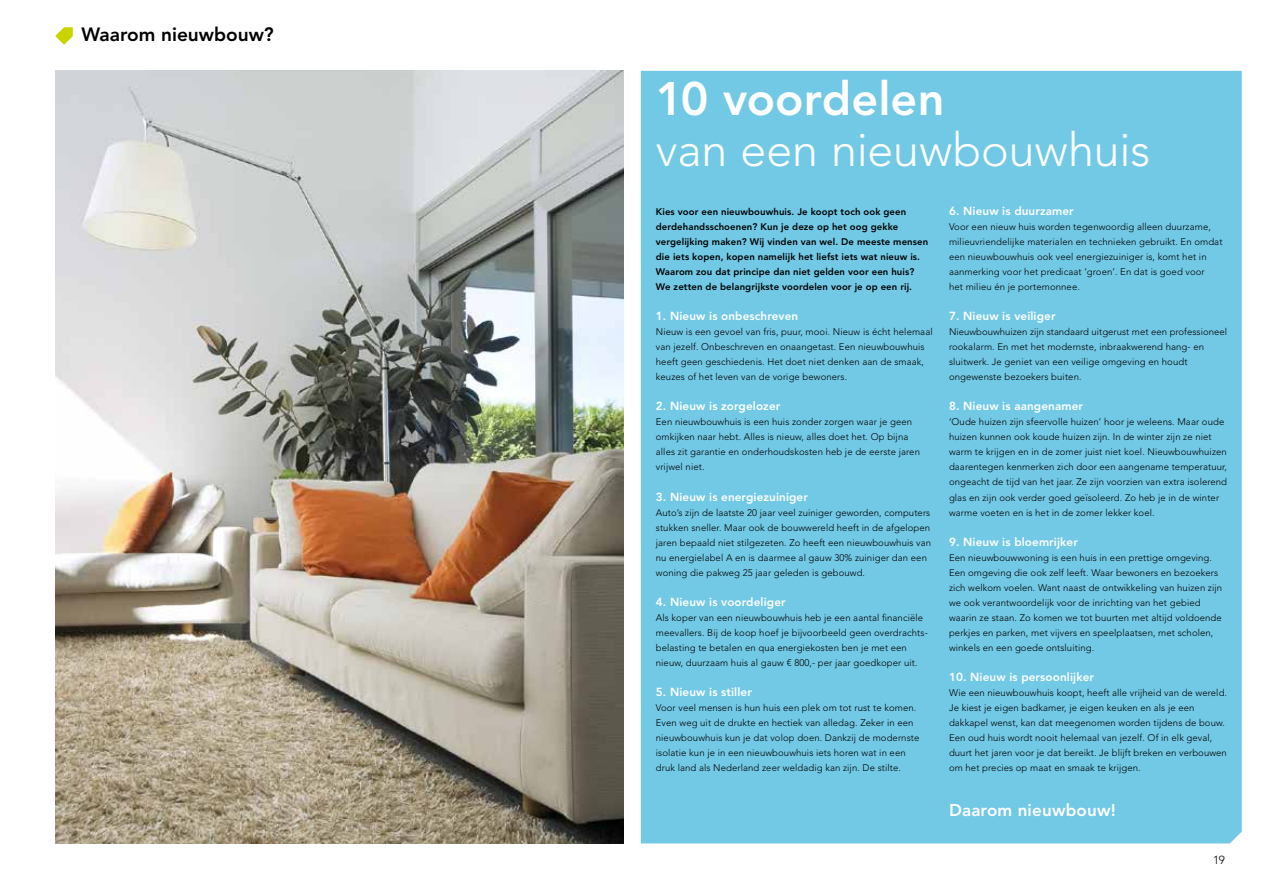
<style>
.page{position:relative;width:1263px;height:893px;background:#fff}
.page>*{position:absolute;margin:0;border:0;box-sizing:border-box;transform-origin:0 0}
.t1{font:300 46.65px "Avenir LT Std";color:#fff}
.t2{font:800 46.65px "Avenir LT Std";color:#fff}
.t3{font:800 19.05px "Avenir LT Std";color:#000}
.t4{font:800 16.95px "Avenir LT Std";letter-spacing:.01em;color:#fff}
.t5{font:800 11.7px "Avenir LT Std";letter-spacing:.01em;color:#fff}
.t6{font:300 11.7px "Avenir LT Std";color:#000}
.t7{font:300 9.6px/15px "Avenir LT Std";letter-spacing:.01em;color:#000}
.t8{font:800 9.6px/15px "Avenir LT Std";letter-spacing:.01em;color:#000}
</style>
<div class="page">
<div style="left:641px;top:71px;width:601px;height:772px;background:#72c9e5"></div>
<img style="left:55px;top:71px;width:569px;height:772px">
<svg style="left:55px;top:27px;width:18px;height:18px"></svg>
<h2 class="t3" style="left:82px;top:23px;width:194px">Waarom nieuwbouw?</h2>
<h1 class="t2" style="left:656px;top:71px;width:290px">10 voordelen</h1>
<h1 class="t1" style="left:656px;top:122px;width:496px">van een nieuwbouwhuis</h1>
<p class="t8" style="left:656px;top:204px;width:274px">Kies voor een nieuwbouwhuis. Je koopt toch ook geen derdehandsschoenen? Kun je deze op het oog gekke vergelijking maken? Wij vinden van wel. De meeste mensen die iets kopen, kopen namelijk het liefst iets wat nieuw is.<br>Waarom zou dat principe dan niet gelden voor een huis?<br>We zetten de belangrijkste voordelen voor je op een rij.</p>
<p class="t5" style="left:656px;top:309px;width:144px">1. Nieuw is onbeschreven</p>
<p class="t7" style="left:656px;top:324px;width:278px">Nieuw is een gevoel van fris, puur, mooi. Nieuw is écht helemaal van jezelf. Onbeschreven en onaangetast. Een nieuwbouwhuis heeft geen geschiedenis. Het doet niet denken aan de smaak, keuzes of het leven van de vorige bewoners.</p>
<p class="t5" style="left:656px;top:399px;width:126px">2. Nieuw is zorgelozer</p>
<p class="t7" style="left:656px;top:415px;width:266px">Een nieuwbouwhuis is een huis zonder zorgen waar je geen omkijken naar hebt. Alles is nieuw, alles doet het. Op bijna alles zit garantie en onderhoudskosten heb je de eerste jaren vrijwel niet.</p>
<p class="t5" style="left:656px;top:489px;width:154px">3. Nieuw is energiezuiniger</p>
<p class="t7" style="left:656px;top:505px;width:277px">Auto’s zijn de laatste 20 jaar veel zuiniger geworden, computers stukken sneller. Maar ook de bouwwereld heeft in de afgelopen jaren bepaald niet stilgezeten. Zo heeft een nieuwbouwhuis van nu energielabel A en is daarmee al gauw 30% zuiniger dan een woning die pakweg 25 jaar geleden is gebouwd.</p>
<p class="t5" style="left:656px;top:595px;width:131px">4. Nieuw is voordeliger</p>
<p class="t7" style="left:656px;top:610px;width:273px">Als koper van een nieuwbouwhuis heb je een aantal financiële meevallers. Bij de koop hoef je bijvoorbeeld geen overdrachts&shy;belasting te betalen en qua energiekosten ben je met een nieuw, duurzaam huis al gauw € 800,- per jaar goedkoper uit.</p>
<p class="t5" style="left:656px;top:685px;width:98px">5. Nieuw is stiller</p>
<p class="t7" style="left:656px;top:700px;width:265px">Voor veel mensen is hun huis een plek om tot rust te komen.<br>Even weg uit de drukte en hectiek van alledag. Zeker in een nieuwbouwhuis kun je dat volop doen. Dankzij de modernste isolatie kun je in een nieuwbouwhuis iets horen wat in een druk land als Nederland zeer weldadig kan zijn. De stilte.</p>
<p class="t5" style="left:949px;top:204px;width:126px">6. Nieuw is duurzamer</p>
<p class="t7" style="left:949px;top:219px;width:275px">Voor een nieuw huis worden tegenwoordig alleen duurzame, milieuvriendelijke materialen en technieken gebruikt. En omdat een nieuwbouwhuis ook veel energiezuiniger is, komt het in aanmerking voor het predicaat ‘groen’. En dat is goed voor<br>het milieu én je portemonnee.</p>
<p class="t5" style="left:949px;top:309px;width:108px">7. Nieuw is veiliger</p>
<p class="t7" style="left:949px;top:324px;width:279px">Nieuwbouwhuizen zijn standaard uitgerust met een professioneel rookalarm. En met het modernste, inbraakwerend hang- en sluitwerk. Je geniet van een veilige omgeving en houdt ongewenste bezoekers buiten.</p>
<p class="t5" style="left:949px;top:399px;width:135px">8. Nieuw is aangenamer</p>
<p class="t7" style="left:949px;top:415px;width:280px">‘Oude huizen zijn sfeervolle huizen’ hoor je weleens. Maar oude huizen kunnen ook koude huizen zijn. In de winter zijn ze niet warm te krijgen en in de zomer juist niet koel. Nieuwbouwhuizen daarentegen kenmerken zich door een aangename temperatuur, ongeacht de tijd van het jaar. Ze zijn voorzien van extra isolerend glas en zijn ook verder goed geïsoleerd. Zo heb je in de winter warme voeten en is het in de zomer lekker koel.</p>
<p class="t5" style="left:949px;top:535px;width:130px">9. Nieuw is bloemrijker</p>
<p class="t7" style="left:949px;top:550px;width:275px">Een nieuwbouwwoning is een huis in een prettige omgeving.<br>Een omgeving die ook zelf leeft. Waar bewoners en bezoekers zich welkom voelen. Want naast de ontwikkeling van huizen zijn we ook verantwoordelijk voor de inrichting van het gebied waarin ze staan. Zo komen we tot buurten met altijd voldoende perkjes en parken, met vijvers en speelplaatsen, met scholen, winkels en een goede ontsluiting.</p>
<p class="t5" style="left:949px;top:670px;width:147px">10. Nieuw is persoonlijker</p>
<p class="t7" style="left:949px;top:685px;width:280px">Wie een nieuwbouwhuis koopt, heeft alle vrijheid van de wereld.<br>Je kiest je eigen badkamer, je eigen keuken en als je een dakkapel wenst, kan dat meegenomen worden tijdens de bouw.<br>Een oud huis wordt nooit helemaal van jezelf. Of in elk geval, duurt het jaren voor je dat bereikt. Je blijft breken en verbouwen om het precies op maat en smaak te krijgen.</p>
<h3 class="t4" style="left:949px;top:800px;width:168px">Daarom nieuwbouw!</h3>
<p class="t6" style="left:1213px;top:853px;width:13px">19</p>
</div>
